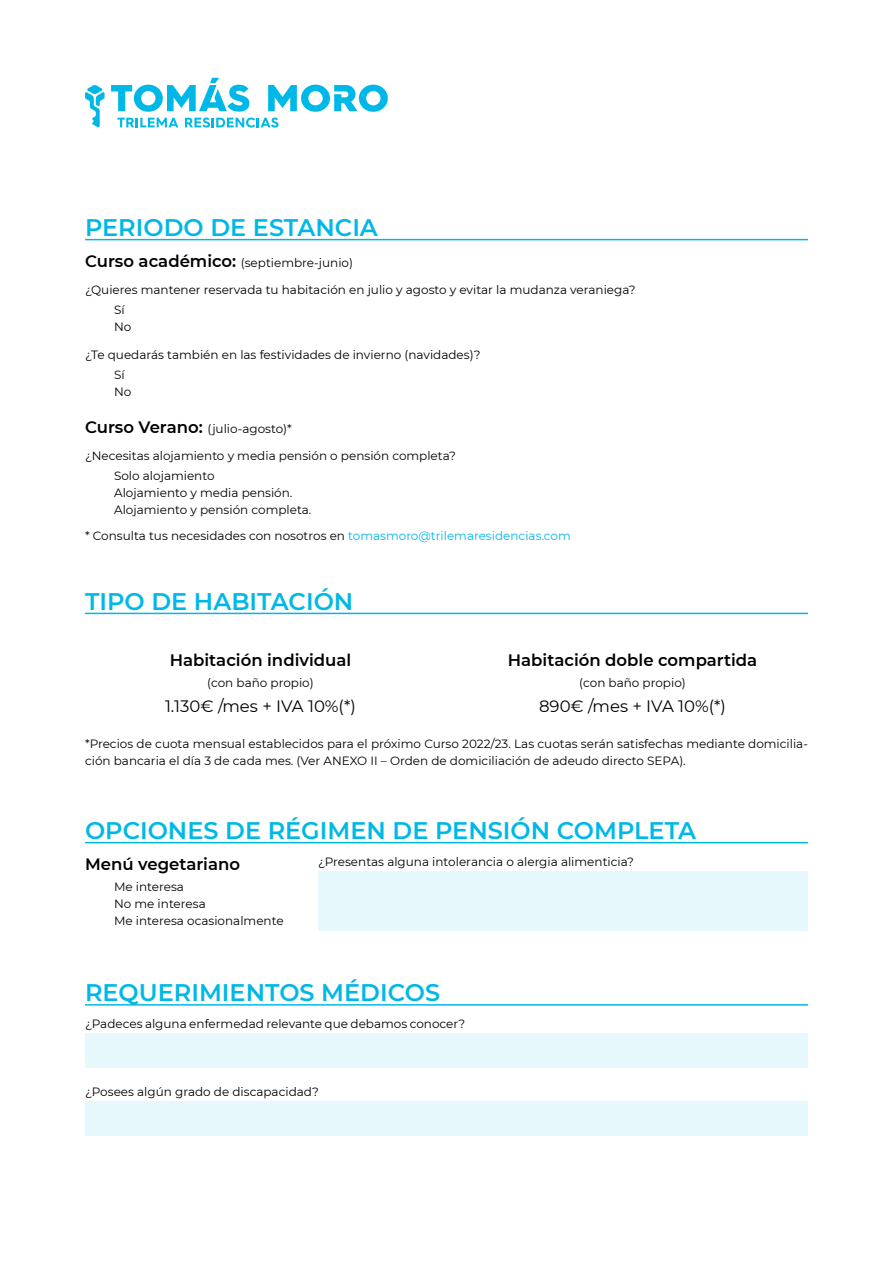
<style>
.page{position:relative;width:893px;height:1263px;background:#fff}
.page>*{position:absolute;margin:0;border:0;box-sizing:border-box;transform-origin:0 0}
.t1{font:600 24px "Montserrat";color:#00b8e7}
.t2{font:600 16.5px "Montserrat";color:#000}
.t3{font:16.5px "Montserrat";color:#000}
.t4{font:12px/17px "Montserrat";color:#000}
.s1{font-weight:600;font-size:16.5px}
.s2{color:#00b8e7}
</style>
<div class="page">
<svg style="left:85px;top:85px;width:20px;height:42px"></svg>
<svg style="left:111px;top:78px;width:138px;height:34px"></svg>
<svg style="left:268px;top:85px;width:120px;height:27px"></svg>
<svg style="left:117px;top:118px;width:61px;height:9px"></svg>
<svg style="left:185px;top:118px;width:94px;height:10px"></svg>
<div style="left:318px;top:872px;width:490px;height:59px;background:#e6f8fc"></div>
<div style="left:85px;top:1034px;width:723px;height:34px;background:#e6f8fc"></div>
<div style="left:85px;top:1101px;width:723px;height:34px;background:#e6f8fc"></div>
<hr style="left:85px;top:613px;width:723px;height:1px;background:#00b8e7">
<hr style="left:85px;top:842px;width:723px;height:1px;background:#00b8e7">
<hr style="left:85px;top:1004px;width:723px;height:1px;background:#00b8e7">
<hr style="left:85px;top:239px;width:723px;height:1px;background:#00b8e7">
<h1 class="t1" style="left:85px;top:210px;width:294px">PERIODO DE ESTANCIA</h1>
<p class="t4" style="left:85px;top:254px;width:269px"><span class="s1">Curso académico:</span> (septiembre-junio)</p>
<p class="t4" style="left:85px;top:281px;width:552px">¿Quieres mantener reservada tu habitación en julio y agosto y evitar la mudanza veraniega?</p>
<p class="t4" style="left:114px;top:301px;width:12px">Sí</p>
<p class="t4" style="left:114px;top:318px;width:19px">No</p>
<p class="t4" style="left:114px;top:344px;width:368px;line-height:20.1px;text-indent:-29px">¿Te quedarás también en las festividades de invierno (navidades)?<br>Sí</p>
<p class="t4" style="left:114px;top:383px;width:19px">No</p>
<p class="t4" style="left:85px;top:420px;width:208px"><span class="s1">Curso Verano:</span> (julio-agosto)*</p>
<p class="t4" style="left:85px;top:447px;width:372px">¿Necesitas alojamiento y media pensión o pensión completa?</p>
<p class="t4" style="left:114px;top:467px;width:102px">Solo alojamiento</p>
<p class="t4" style="left:114px;top:484px;width:199px">Alojamiento y media pensión.<br>Alojamiento y pensión completa.</p>
<p class="t4" style="left:85px;top:527px;width:487px">* Consulta tus necesidades con nosotros en <span class="s2">tomasmoro@trilemaresidencias.com</span></p>
<h1 class="t1" style="left:85px;top:584px;width:270px">TIPO DE HABITACIÓN</h1>
<h2 class="t2" style="left:170px;top:648px;width:183px">Habitación individual</h2>
<p class="t4" style="left:207px;top:673px;width:108px">(con baño propio)</p>
<h2 class="t3" style="left:165px;top:694px;width:192px">1.130€ /mes + IVA 10%(*)</h2>
<h2 class="t2" style="left:508px;top:648px;width:251px">Habitación doble compartida</h2>
<p class="t4" style="left:579px;top:673px;width:108px">(con baño propio)</p>
<h2 class="t3" style="left:539px;top:694px;width:188px">890€ /mes + IVA 10%(*)</h2>
<p class="t4" style="left:85px;top:735px;width:724px">*Precios de cuota mensual establecidos para el próximo Curso 2022/23. Las cuotas serán satisfechas mediante domicilia&shy;ción bancaria el día 3 de cada mes. (Ver ANEXO II – Orden de domiciliación de adeudo directo SEPA).</p>
<h1 class="t1" style="left:85px;top:813px;width:613px">OPCIONES DE RÉGIMEN DE PENSIÓN COMPLETA</h1>
<h2 class="t2" style="left:85px;top:853px;width:157px">Menú vegetariano</h2>
<p class="t4" style="left:114px;top:878px;width:93px">Me interesa<br>No me interesa</p>
<p class="t4" style="left:318px;top:853px;width:317px">¿Presentas alguna intolerancia o alergia alimenticia?</p>
<p class="t4" style="left:114px;top:912px;width:171px">Me interesa ocasionalmente</p>
<h1 class="t1" style="left:85px;top:975px;width:357px">REQUERIMIENTOS MÉDICOS</h1>
<p class="t4" style="left:85px;top:1015px;width:382px">¿Padeces alguna enfermedad relevante que debamos conocer?</p>
<p class="t4" style="left:85px;top:1082px;width:235px">¿Posees algún grado de discapacidad?</p>
</div>
